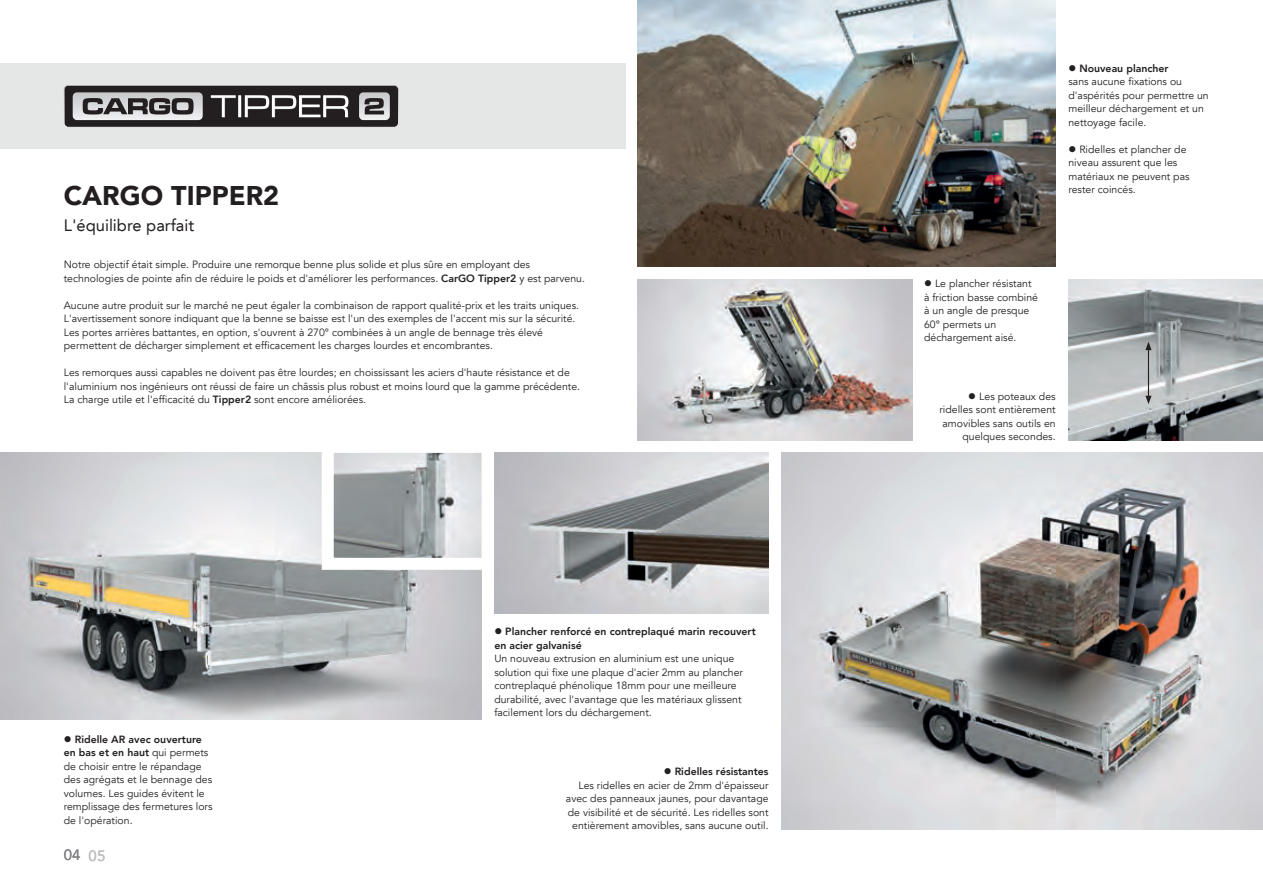
<style>
.page{position:relative;width:1263px;height:893px;background:#fff}
.page>*{position:absolute;margin:0;border:0;box-sizing:border-box;transform-origin:0 0}
.Title_black{font:900 27px "Avenir LT";color:#231f20}
.Subtitle_black{font:16.5px "Avenir LT";color:#231f20}
.t1{font:15px "Avenir LT";color:#808285}
.Black_copy_7pt{font:10.5px/13.5px "Avenir LT";color:#231f20}
.t2{font:800 10.5px/13.5px "Avenir LT";color:#231f20}
.s1{font-weight:800}
.s2{color:#bcbdc0}
</style>
<div class="page">
<div style="left:0;top:64px;width:625px;height:85px;background:#e5e6e6"></div>
<svg style="left:64px;top:85px;width:335px;height:42px;background:#605d5e"></svg>
<img style="left:0;top:453px;width:482px;height:266px">
<img style="left:494px;top:453px;width:275px;height:161px">
<img style="left:781px;top:453px;width:482px;height:376px">
<img style="left:638px;top:0;width:418px;height:266px">
<img style="left:1068px;top:279px;width:195px;height:161px">
<hr style="left:1148px;top:348px;width:1px;height:50px;background:#231f20">
<svg style="left:1145px;top:342px;width:6px;height:8px"></svg>
<svg style="left:1145px;top:396px;width:6px;height:8px"></svg>
<img style="left:638px;top:279px;width:274px;height:161px">
<svg style="left:316px;top:452px;width:184px;height:124px"></svg>
<p class="Title_black" style="left:64px;top:180px;width:217px">CARGO TIPPER2</p>
<p class="Subtitle_black" style="left:64px;top:215px;width:132px">L'équilibre parfait</p>
<p class="Black_copy_7pt" style="left:64px;top:258px;width:523px">Notre objectif était simple. Produire une remorque benne plus solide et plus sûre en employant des technologies de pointe afin de réduire le poids et d'améliorer les performances. <span class="s1">CarGO Tipper2</span> y est parvenu.</p>
<p class="Black_copy_7pt" style="left:64px;top:299px;width:517px">Aucune autre produit sur le marché ne peut égaler la combinaison de rapport qualité-prix et les traits uniques.<br>L'avertissement sonore indiquant que la benne se baisse est l'un des exemples de l'accent mis sur la sécurité.<br>Les portes arrières battantes, en option, s'ouvrent à 270° combinées à un angle de bennage très élevé permettent de décharger simplement et efficacement les charges lourdes et encombrantes.</p>
<p class="Black_copy_7pt" style="left:64px;top:366px;width:518px">Les remorques aussi capables ne doivent pas être lourdes; en choississant les aciers d'haute résistance et de l'aluminium nos ingénieurs ont réussi de faire un châssis plus robust et moins lourd que la gamme précédente.<br>La charge utile et l'efficacité du <span class="s1">Tipper2</span> sont encore améliorées.</p>
<p class="Black_copy_7pt" style="left:64px;top:732px;width:150px">● <span class="s1">Ridelle AR avec ouverture en bas et en haut</span> qui permets de choisir entre le répandage des agrégats et le bennage des volumes. Les guides évitent le remplissage des fermetures lors de l'opération.</p>
<h3 class="t1" style="left:64px;top:846px;width:43px">04 <span class="s2">05</span></h3>
<p class="t2" style="left:494px;top:625px;width:263px">● Plancher renforcé en contreplaqué marin recouvert en acier galvanisé</p>
<p class="Black_copy_7pt" style="left:494px;top:652px;width:250px">Un nouveau extrusion en aluminium est une unique solution qui fixe une plaque d'acier 2mm au plancher contreplaqué phénolique 18mm pour une meilleure durabilité, avec l'avantage que les matériaux glissent facilement lors du déchargement.</p>
<p class="t2" style="left:664px;top:765px;width:106px">● Ridelles résistantes</p>
<p class="Black_copy_7pt" style="left:566px;top:779px;width:204px;text-align:right">Les ridelles en acier de 2mm d'épaisseur avec des panneaux jaunes, pour davantage de visibilité et de sécurité. Les ridelles sont entièrement amovibles, sans aucune outil.</p>
<p class="Black_copy_7pt" style="left:1068px;top:62px;width:142px">● <span class="s1">Nouveau plancher<br></span>sans aucune fixations ou d'aspérités pour permettre un meilleur déchargement et un nettoyage facile.</p>
<p class="Black_copy_7pt" style="left:1068px;top:143px;width:123px">● Ridelles et plancher de niveau assurent que les matériaux ne peuvent pas rester coincés.</p>
<p class="Black_copy_7pt" style="left:924px;top:277px;width:115px">● Le plancher résistant à friction basse combiné à un angle de presque<br>60° permets un déchargement aisé.</p>
<p class="Black_copy_7pt" style="left:939px;top:390px;width:118px;text-align:right">● Les poteaux des ridelles sont entièrement amovibles sans outils en quelques secondes.</p>
</div>
